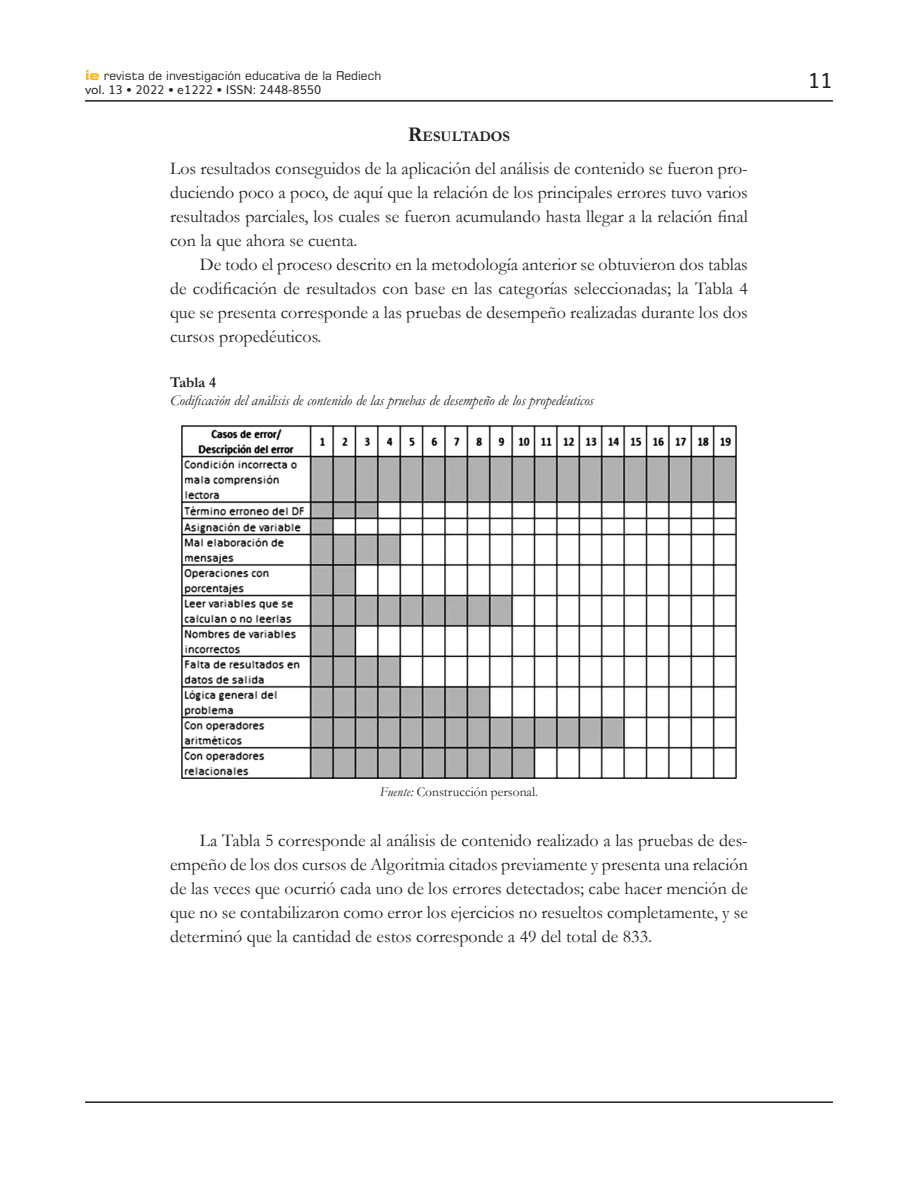
<style>
.page{position:relative;width:918px;height:1188px;background:#fff}
.page>*{position:absolute;margin:0;border:0;box-sizing:border-box;transform-origin:0 0}
.t1{font:21px "Muli";color:#231f20}
.Cuerpo{font:18px/24px "Garamond";color:#231f20;text-align:justify}
.Figura-Down{font:italic 15px "Garamond";color:#231f20}
.Figura-Up{font:700 15px "Garamond";letter-spacing:-.01em;color:#231f20}
.Descanso{font:700 14.7px "Garamond";color:#231f20}
.t2{font:13.5px "Garamond";color:#231f20}
.t3{font:12px "Square 721 BT";color:#231f20}
.t4{font:12px "Muli";color:#231f20}
.s1{font-weight:700;font-stretch:expanded;font-size:13.5px;color:#fcb814}
.s2{font-size:21px}
.s3{font-style:italic}
</style>
<div class="page">
<hr style="left:85px;top:100px;width:748px;height:2px;background:#231f20">
<hr style="left:85px;top:1101px;width:748px;height:2px;background:#231f20">
<img style="left:182px;top:426px;width:554px;height:353px">
<p class="t3" style="left:85px;top:68px;width:298px"><span class="s1">ie</span> revista de investigación educativa de la Rediech</p>
<p class="t4" style="left:85px;top:80px;width:238px">vol. 13 • 2022 • e1222 • ISSN: 2448-8550</p>
<p class="Descanso" style="left:408px;top:127px;width:104px"><span class="s2">R</span>ESULTADOS</p>
<p class="Cuerpo" style="left:170px;top:156px;width:579px">Los resultados conseguidos de la aplicación del análisis de contenido se fueron pro&shy;duciendo poco a poco, de aquí que la relación de los principales errores tuvo varios resultados parciales, los cuales se fueron acumulando hasta llegar a la relación final con la que ahora se cuenta.</p>
<p class="Cuerpo" style="left:170px;top:252px;width:579px;text-indent:30px">De todo el proceso descrito en la metodología anterior se obtuvieron dos tablas de codificación de resultados con base en las categorías seleccionadas; la Tabla 4 que se presenta corresponde a las pruebas de desempeño realizadas durante los dos cursos propedéuticos.</p>
<p class="Figura-Up" style="left:170px;top:372px;width:48px">Tabla 4</p>
<p class="Figura-Down" style="left:170px;top:390px;width:425px">Codificación del análisis de contenido de las pruebas de desempeño de los propedéuticos</p>
<p class="t1" style="left:808px;top:64px;width:27px">11</p>
<p class="t2" style="left:380px;top:783px;width:160px"><span class="s3">Fuente:</span> Construcción personal.</p>
<p class="Cuerpo" style="left:170px;top:828px;width:579px;text-indent:30px">La Tabla 5 corresponde al análisis de contenido realizado a las pruebas de des&shy;empeño de los dos cursos de Algoritmia citados previamente y presenta una relación de las veces que ocurrió cada uno de los errores detectados; cabe hacer mención de que no se contabilizaron como error los ejercicios no resueltos completamente, y se determinó que la cantidad de estos corresponde a 49 del total de 833.</p>
</div>
